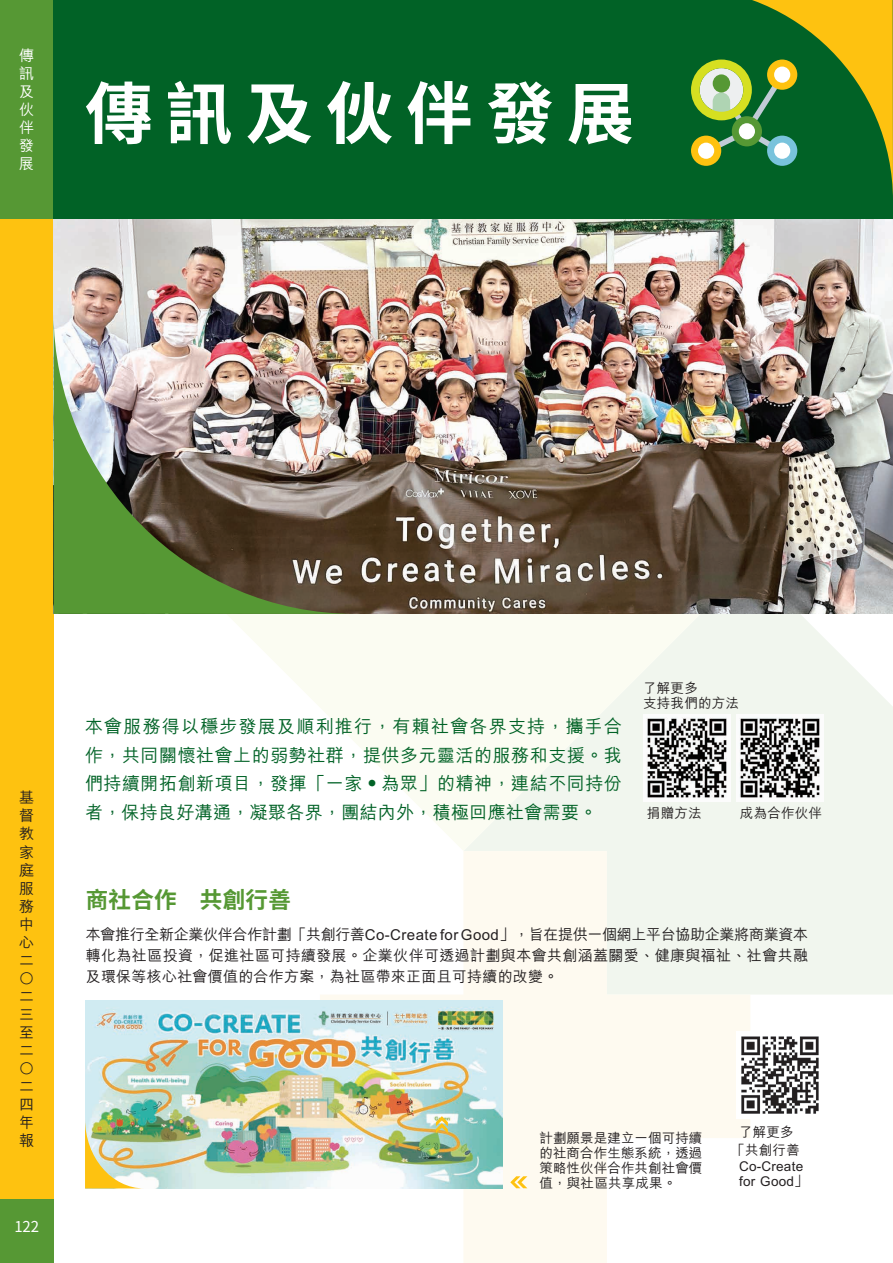
<style>
.page{position:relative;width:893px;height:1263px;background:#fff}
.page>*{position:absolute;margin:0;border:0;box-sizing:border-box;transform-origin:0 0}
.t1{font:700 67.5px "Noto Sans CJ Ksc";letter-spacing:.19em;color:#fff}
.t2{font:700 22.5px "Noto Sans TC";letter-spacing:.015em;color:#569834}
.t3{font:500 18px/28.5px "M Hei HK";letter-spacing:.03em;color:#016226;text-align:justify}
.t4{font:500 15px/18px "M Hei HK";letter-spacing:.015em;color:#231f20;text-align:justify}
.t5{font:500 15px/18px "M Hei HK";color:#fff;text-align:justify}
.t6{font:15px "Noto Sans CJ Ksc";color:#fff}
.t7{font:500 13.5px/15px "M Hei HK";letter-spacing:.015em;color:#231f20}
</style>
<div class="page">
<div style="left:0;top:0;width:54px;height:1263px;background:#fec210"></div>
<div style="left:0;top:0;width:54px;height:219px;background:#569834"></div>
<div style="left:0;top:1199px;width:54px;height:64px;background:#569834"></div>
<svg style="left:750px;top:614px;width:143px;height:380px;background:#f2f6ef"></svg>
<svg style="left:227px;top:614px;width:523px;height:237px;fill:#fbfcf2"></svg>
<svg style="left:320px;top:851px;width:430px;height:412px;fill:#fefaf0"></svg>
<div style="left:54px;top:0;width:839px;height:219px;background:#016226"></div>
<img style="left:54px;top:219px;width:839px;height:395px">
<img style="left:643px;top:714px;width:87px;height:87px">
<img style="left:736px;top:714px;width:87px;height:87px">
<img style="left:736px;top:1031px;width:83px;height:87px">
<img style="left:85px;top:1000px;width:417px;height:188px">
<svg style="left:436px;top:1116px;width:12px;height:17px"></svg>
<img style="left:54px;top:312px;width:301px;height:302px">
<img style="left:85px;top:1119px;width:59px;height:69px">
<svg style="left:510px;top:1176px;width:17px;height:12px"></svg>
<svg style="left:691px;top:0;width:202px;height:196px"></svg>
<p class="t5" style="left:19px;top:45px;width:16px">傳訊及伙伴發展</p>
<h1 class="t1" style="left:85px;top:75px;width:551px">傳訊及伙伴發展</h1>
<p class="t4" style="left:19px;top:788px;width:16px">基督教家庭服務中心二○二三至二○二四年報</p>
<p class="t6" style="left:14px;top:1218px;width:26px">122</p>
<p class="t3" style="left:85px;top:711px;width:539px">本會服務得以穩步發展及順利推行，有賴社會各界支持，攜手合作，共同關懷社會上的弱勢社群，提供多元靈活的服務和支援。我們持續開拓創新項目，發揮「一家•為眾」的精神，連結不同持份者，保持良好溝通，凝聚各界，團結內外，積極回應社會需要。</p>
<p class="t7" style="left:643px;top:680px;width:97px">了解更多<br>支持我們的方法</p>
<p class="t7" style="left:647px;top:805px;width:56px">捐贈方法</p>
<p class="t7" style="left:740px;top:805px;width:84px">成為合作伙伴</p>
<h2 class="t2" style="left:86px;top:887px;width:207px">商社合作 共創行善</h2>
<p class="t4" style="left:86px;top:923px;width:724px;line-height:21px">本會推行全新企業伙伴合作計劃「共創行善Co-Create for Good」，旨在提供一個網上平台協助企業將商業資本轉化為社區投資，促進社區可持續發展。企業伙伴可透過計劃與本會共創涵蓋關愛、健康與福祉、社會共融及環保等核心社會價值的合作方案，為社區帶來正面且可持續的改變。</p>
<p class="t7" style="left:539px;top:1130px;width:165px;text-align:justify">計劃願景是建立一個可持續的社商合作生態系統，透過策略性伙伴合作共創社會價值，與社區共享成果。</p>
<p class="t7" style="left:731px;top:1122px;width:70px;line-height:18.3px;text-align:center">了解更多「共創行善</p>
<p class="t7" style="left:739px;top:1158px;width:70px">Co-Create for Good」</p>
</div>
